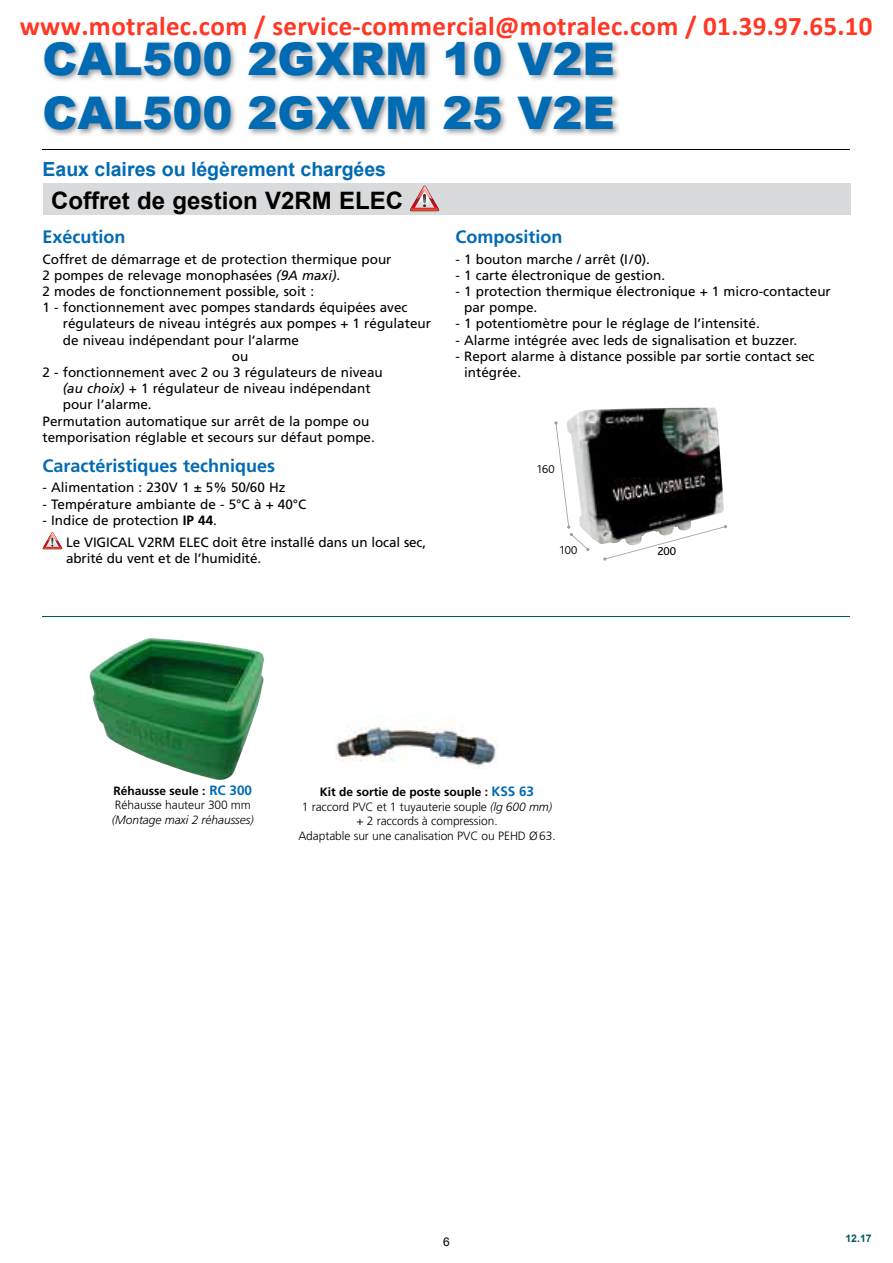
<style>
.page{position:relative;width:893px;height:1263px;background:#fff}
.page>*{position:absolute;margin:0;border:0;box-sizing:border-box;transform-origin:0 0}
.t1{font:900 45px/54px "Arial";color:#006ab3}
.t2{font:700 27px "Calibri";color:#ff3724}
.t3{font:700 24px "Arial";color:#000}
.t4{font:700 19.5px "Arial";color:#006ab3}
.t5{font:700 18px "Frutiger";color:#006ab3}
.t6{font:13.5px/16.2px "Frutiger";color:#000}
.t7{font:300 12px/14.4px "Frutiger";letter-spacing:-.005em;color:#000}
.t8{font:italic 300 12px "Frutiger";letter-spacing:-.005em;color:#000}
.t9{font:300 12px "Bliss";letter-spacing:-.01em;color:#000}
.t10{font:12px "Bliss";color:#000}
.t11{font:12px "Arial";color:#000}
.t12{font:700 10.5px "Arial";color:#005a65}
.s1{font-style:italic}
.s2{font-weight:700}
.s3{font-weight:700;font-size:13.5px;color:#006ab3}
</style>
<div class="page">
<div style="left:43px;top:183px;width:807px;height:32px;background:#d9dadb"></div>
<img style="left:43px;top:41px;width:577px;height:94px">
<hr style="left:43px;top:149px;width:807px;height:1px;background:#000">
<svg style="left:43px;top:532px;width:19px;height:17px"></svg>
<img style="left:568px;top:407px;width:156px;height:137px">
<svg style="left:554px;top:421px;width:35px;height:130px"></svg>
<svg style="left:603px;top:525px;width:124px;height:36px"></svg>
<hr style="left:43px;top:617px;width:807px;height:1px;background:#005a65">
<img style="left:90px;top:638px;width:174px;height:142px">
<img style="left:336px;top:714px;width:161px;height:52px">
<svg style="left:410px;top:186px;width:29px;height:25px"></svg>
<h2 class="t2" style="left:20px;top:15px;width:855px">www.motralec.com / service-commercial@motralec.com / 01.39.97.65.10</h2>
<h1 class="t1" style="left:43px;top:30px;width:574px">CAL500 2GXRM 10 V2E<br>CAL500 2GXVM 25 V2E</h1>
<h3 class="t4" style="left:43px;top:156px;width:345px">Eaux claires ou légèrement chargées</h3>
<h3 class="t3" style="left:51px;top:184px;width:354px">Coffret de gestion V2RM ELEC</h3>
<h3 class="t5" style="left:43px;top:226px;width:85px">Exécution</h3>
<p class="t6" style="left:43px;top:251px;width:350px">Coffret de démarrage et de protection thermique pour</p>
<p class="t6" style="left:43px;top:267px;width:299px">2 pompes de relevage monophasées <span class="s1">(9A maxi)</span>.</p>
<p class="t6" style="left:43px;top:283px;width:273px">2 modes de fonctionnement possible, soit :</p>
<p class="t6" style="left:43px;top:299px;width:366px">1 - fonctionnement avec pompes standards équipées avec</p>
<p class="t6" style="left:63px;top:316px;width:370px">régulateurs de niveau intégrés aux pompes + 1 régulateur</p>
<p class="t6" style="left:63px;top:332px;width:238px">de niveau indépendant pour l’alarme</p>
<p class="t6" style="left:232px;top:348px;width:18px">ou</p>
<p class="t6" style="left:43px;top:364px;width:342px">2 - fonctionnement avec 2 ou 3 régulateurs de niveau</p>
<p class="t6" style="left:63px;top:380px;width:309px"><span class="s1">(au choix)</span> + 1 régulateur de niveau indépendant</p>
<p class="t6" style="left:63px;top:397px;width:90px">pour l’alarme.</p>
<p class="t6" style="left:43px;top:413px;width:328px">Permutation automatique sur arrêt de la pompe ou</p>
<p class="t6" style="left:43px;top:429px;width:334px">temporisation réglable et secours sur défaut pompe.</p>
<h3 class="t5" style="left:43px;top:455px;width:234px">Caractéristiques techniques</h3>
<p class="t6" style="left:43px;top:480px;width:244px">- Alimentation : 230V 1 ± 5% 50/60 Hz</p>
<p class="t6" style="left:43px;top:496px;width:266px">- Température ambiante de - 5°C à + 40°C</p>
<p class="t6" style="left:66px;top:509px;width:361px;line-height:22.5px;text-indent:-24px">- Indice de protection <span class="s2">IP 44</span>.<br>Le VIGICAL V2RM ELEC doit être installé dans un local sec,</p>
<p class="t6" style="left:66px;top:551px;width:197px">abrité du vent et de l’humidité.</p>
<h3 class="t5" style="left:455px;top:226px;width:108px">Composition</h3>
<p class="t6" style="left:455px;top:251px;width:196px">- 1 bouton marche / arrêt (I/0).</p>
<p class="t6" style="left:455px;top:267px;width:211px">- 1 carte électronique de gestion.</p>
<p class="t6" style="left:464px;top:283px;width:368px;text-indent:-9px">- 1 protection thermique électronique + 1 micro-contacteur par pompe.</p>
<p class="t6" style="left:455px;top:316px;width:306px">- 1 potentiomètre pour le réglage de l’intensité.</p>
<p class="t6" style="left:455px;top:332px;width:343px">- Alarme intégrée avec leds de signalisation et buzzer.</p>
<p class="t6" style="left:464px;top:348px;width:352px;text-indent:-9px">- Report alarme à distance possible par sortie contact sec intégrée.</p>
<p class="t9" style="left:536px;top:463px;width:20px">160</p>
<p class="t9" style="left:559px;top:543px;width:20px">100</p>
<p class="t10" style="left:657px;top:545px;width:20px">200</p>
<p class="t7" style="left:114px;top:783px;width:140px"><span class="s2">Réhausse seule :</span> <span class="s3">RC 300<br></span>Réhausse hauteur 300 mm</p>
<p class="t8" style="left:112px;top:812px;width:143px">(Montage maxi 2 réhausses)</p>
<p class="t7" style="left:298px;top:785px;width:259px;text-align:center"><span class="s2">Kit de sortie de poste souple :</span> <span class="s3">KSS 63<br></span>1 raccord PVC et 1 tuyauterie souple <span class="s1">(lg 600 mm) </span>+ 2 raccords à compression.<br>Adaptable sur une canalisation PVC ou PEHD Ø63.</p>
<p class="t11" style="left:443px;top:1234px;width:8px">6</p>
<p class="t12" style="left:845px;top:1231px;width:28px">12.17</p>
</div>
